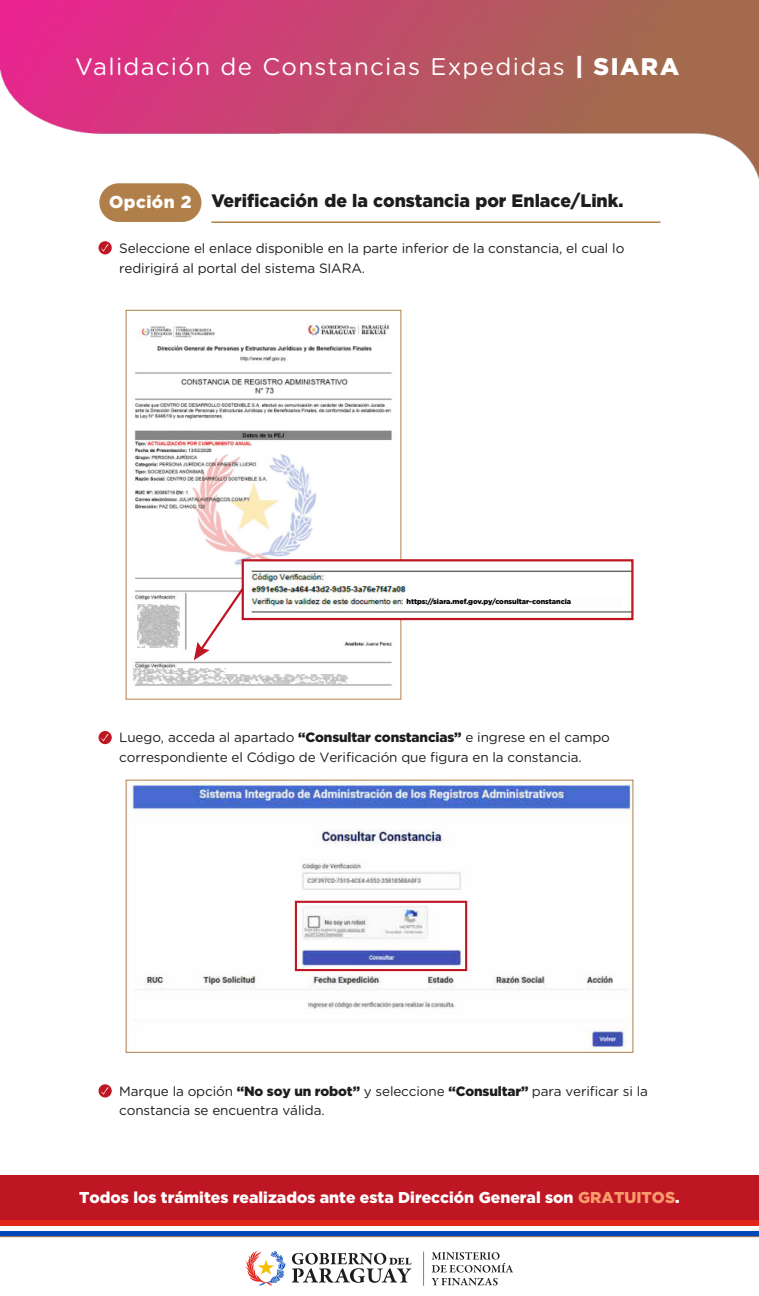
<style>
.page{position:relative;width:759px;height:1296px;background:#fff}
.page>*{position:absolute;margin:0;border:0;box-sizing:border-box;transform-origin:0 0}
.t1{font:24px "Gotham Rounded";letter-spacing:.055em;color:#fff}
.t2{font:900 18px "Gotham";color:#1d1e1b}
.t3{font:900 17.25px "Gotham";letter-spacing:.025em;color:#fff}
.t4{font:900 15.75px "Gotham";color:#fff}
.t5{font:13.5px/19.5px "Gotham Rounded";letter-spacing:-.01em;color:#1d1e1b}
.t6{font:900 7.2px "Gotham";letter-spacing:-.005em;color:#000}
.s1{font-family:"Gotham";font-weight:900}
.s2{color:#fb9b6c}
</style>
<div class="page">
<div style="left:0;top:1175px;width:758px;height:51px;background:#be1622"></div>
<div style="left:0;top:1222px;width:758px;height:74px;background:#fff"></div>
<div style="left:0;top:1220px;width:758px;height:5px;background:#e1251b"></div>
<div style="left:0;top:1231px;width:758px;height:5px;background:#0047ba"></div>
<hr style="left:0;top:1236px;width:758px;height:1px;background:#b17f4a">
<svg style="left:291px;top:1253px;width:120px;height:29px"></svg>
<svg style="left:245px;top:1251px;width:40px;height:34px"></svg>
<hr style="left:423px;top:1251px;width:1px;height:34px;background:#b17f4a">
<svg style="left:431px;top:1252px;width:82px;height:33px"></svg>
<img style="left:0;top:0;width:758px;height:177px">
<hr style="left:211px;top:221px;width:449px;height:2px;background:#b17f4a">
<svg style="left:99px;top:183px;width:102px;height:39px;background:#b78a5a"></svg>
<svg style="left:98px;top:241px;width:14px;height:13px"></svg>
<svg style="left:101px;top:244px;width:8px;height:8px"></svg>
<svg style="left:98px;top:731px;width:14px;height:13px"></svg>
<svg style="left:101px;top:734px;width:8px;height:7px"></svg>
<svg style="left:98px;top:1084px;width:14px;height:13px"></svg>
<svg style="left:101px;top:1087px;width:8px;height:7px"></svg>
<img style="left:134px;top:322px;width:265px;height:364px">
<img style="left:244px;top:562px;width:386px;height:55px">
<div style="left:241px;top:559px;width:392px;height:61px;border:2px solid #be1622"></div>
<div style="left:403px;top:596px;width:217px;height:13px;background:#fdfdfd"></div>
<img style="left:133px;top:668px;width:92px;height:7px">
<img style="left:133px;top:675px;width:214px;height:8px">
<img style="left:137px;top:604px;width:43px;height:43px">
<svg style="left:194px;top:586px;width:51px;height:74px"></svg>
<img style="left:128px;top:782px;width:503px;height:268px">
<div style="left:295px;top:901px;width:172px;height:70px;border:2px solid #be1622"></div>
<h1 class="t1" style="left:75px;top:56px;width:605px">Validación de Constancias Expedidas <span class="s1">| SIARA</span></h1>
<h2 class="t2" style="left:211px;top:191px;width:413px">Verificación de la constancia por Enlace/Link.</h2>
<p class="t5" style="left:119px;top:240px;width:506px">Seleccione el enlace disponible en la parte inferior de la constancia, el cual lo redirigirá al portal del sistema SIARA.</p>
<p class="t3" style="left:109px;top:192px;width:84px">Opción 2</p>
<p class="t6" style="left:406px;top:597px;width:166px">https://siara.mef.gov.py/consultar-constancia</p>
<p class="t5" style="left:119px;top:728px;width:492px">Luego, acceda al apartado <span class="s1">“Consultar constancias”</span> e ingrese en el campo correspondiente el Código de Verificación que figura en la constancia.</p>
<p class="t5" style="left:119px;top:1082px;width:530px">Marque la opción <span class="s1">“No soy un robot”</span> y seleccione <span class="s1">“Consultar”</span> para verificar si la constancia se encuentra válida.</p>
<p class="t4" style="left:79px;top:1188px;width:601px">Todos los trámites realizados ante esta Dirección General son <span class="s2">GRATUITOS</span>.</p>
</div>
